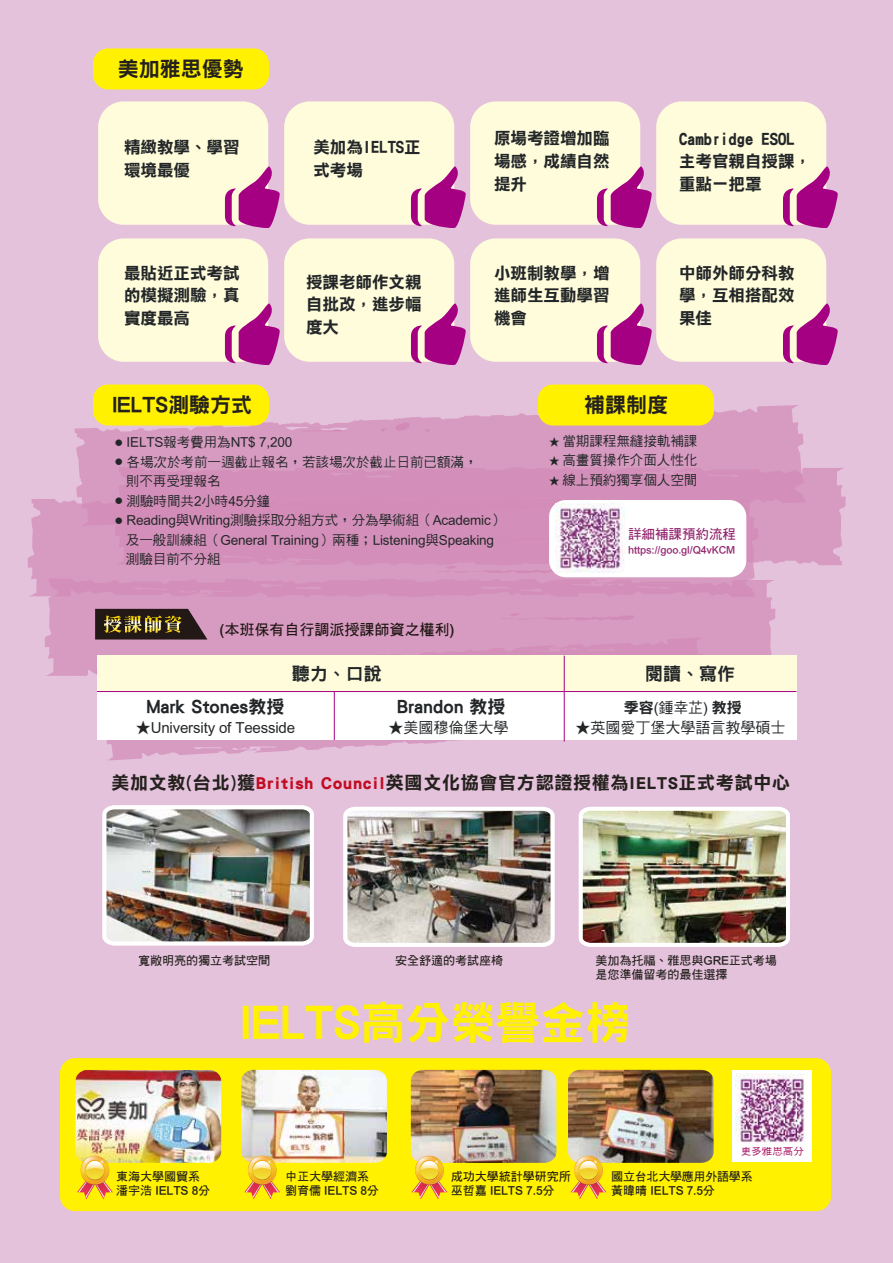
<style>
.page{position:relative;width:893px;height:1263px;background:#e5c2dc}
.page>*{position:absolute;margin:0;border:0;box-sizing:border-box;transform-origin:0 0}
.t1{font:45px "DFN Hei XB HKP BF";color:#fff100}
.t2{font:21px "DFN Hei XB HKP BF";color:#24211d}
.t3{font:18px "DF Li Hei Std W7";letter-spacing:.04em;color:#24211d}
.t4{font:18px "DFN Hei XB HKP BF";color:#232628}
.t5{font:16.5px/22.5px "DF Li Hei W7 WIN BF";color:#232628;text-align:justify}
.t6{font:15px "DF Hei Md HKP BF";color:#232628}
.t7{font:15px "DF Hei Bd HKP BF";color:#221815}
.t8{font:14.85px "DF Hei Md HKP BF";color:#232628}
.t9{font:13.5px/19.5px "DF Hei Md HKP BF";color:#232628}
.t10{font:13.5px "DF Hei Bd HKP BF";color:#93266f}
.t11{font:12px/13.5px "DF Hei Bd HKP BF";color:#24211d}
.t12{font:12px/13.5px "DF Hei Bd HKP BF";letter-spacing:-.02em;color:#24211d}
.t13{font:12px "DF Hei Bd HKP BF";color:#221815}
.t14{font:10.5px "DF Hei Bd HKP BF";color:#93266f}
.t15{font:10.5px "DF Hei Md HKP BF";color:#a40b5e}
.s1{font-size:7.5px}
.s2{font-size:10.5px}
.s3{font-family:"DFN Hei XB HKP BF";font-size:15px}
.s4{color:#c30d23}
</style>
<div class="page">
<svg style="left:74px;top:405px;width:730px;height:94px;fill:#d79bc1"></svg>
<div style="left:301px;top:422px;width:311px;height:45px;background:#d79bc1"></div>
<div style="left:45px;top:580px;width:730px;height:96px;background:#d79bc1"></div>
<svg style="left:28px;top:499px;width:730px;height:98px;background:#d699bf"></svg>
<svg style="left:115px;top:467px;width:731px;height:98px;background:#d391ba"></svg>
<svg style="left:269px;top:566px;width:365px;height:71px;background:#d698bf"></svg>
<svg style="left:96px;top:637px;width:618px;height:123px;fill:#d79bc1"></svg>
<svg style="left:95px;top:609px;width:112px;height:30px;background:#53432f"></svg>
<div style="left:98px;top:101px;width:170px;height:124px;background:#fffcdb;border-radius:26px"></div>
<div style="left:284px;top:101px;width:170px;height:124px;background:#fffcdb;border-radius:26px"></div>
<div style="left:470px;top:101px;width:170px;height:124px;background:#fffcdb;border-radius:26px"></div>
<div style="left:656px;top:101px;width:170px;height:124px;background:#fffcdb;border-radius:26px"></div>
<svg style="left:225px;top:164px;width:55px;height:64px"></svg>
<svg style="left:411px;top:164px;width:55px;height:64px"></svg>
<svg style="left:597px;top:164px;width:55px;height:64px"></svg>
<svg style="left:783px;top:164px;width:55px;height:64px"></svg>
<div style="left:97px;top:655px;width:699px;height:85px;background:#fff"></div>
<div style="left:97px;top:655px;width:699px;height:36px;background:#fffcdb"></div>
<hr style="left:97px;top:691px;width:699px;height:1px;background:#a50082">
<div style="left:93px;top:48px;width:176px;height:41px;background:#fff100;border-radius:15px"></div>
<div style="left:93px;top:384px;width:176px;height:41px;background:#fff100;border-radius:15px"></div>
<div style="left:538px;top:384px;width:176px;height:41px;background:#fff100;border-radius:15px"></div>
<div style="left:98px;top:238px;width:170px;height:124px;background:#fffcdb;border-radius:26px"></div>
<div style="left:284px;top:238px;width:170px;height:124px;background:#fffcdb;border-radius:26px"></div>
<div style="left:470px;top:238px;width:170px;height:124px;background:#fffcdb;border-radius:26px"></div>
<div style="left:656px;top:238px;width:170px;height:124px;background:#fffcdb;border-radius:26px"></div>
<svg style="left:225px;top:301px;width:55px;height:64px"></svg>
<svg style="left:411px;top:301px;width:55px;height:64px"></svg>
<svg style="left:597px;top:301px;width:55px;height:64px"></svg>
<svg style="left:783px;top:301px;width:55px;height:64px"></svg>
<div style="left:549px;top:500px;width:197px;height:77px;background:#fff;border-radius:17px"></div>
<div style="left:60px;top:1058px;width:771px;height:153px;background:#fff100;border-radius:15px"></div>
<hr style="left:564px;top:656px;width:1px;height:85px;background:#a50082">
<hr style="left:334px;top:691px;width:1px;height:49px;background:#a50082">
<img style="left:102px;top:805px;width:212px;height:141px">
<img style="left:343px;top:806px;width:212px;height:141px">
<img style="left:578px;top:806px;width:212px;height:141px">
<img style="left:241px;top:1070px;width:146px;height:93px">
<img style="left:76px;top:1070px;width:145px;height:93px">
<div style="left:732px;top:1070px;width:80px;height:91px;background:#fff"></div>
<img style="left:736px;top:1073px;width:69px;height:70px">
<img style="left:556px;top:504px;width:69px;height:69px">
<svg style="left:77px;top:1156px;width:36px;height:43px"></svg>
<svg style="left:244px;top:1156px;width:36px;height:43px"></svg>
<img style="left:411px;top:1070px;width:145px;height:93px">
<svg style="left:411px;top:1156px;width:36px;height:43px"></svg>
<img style="left:568px;top:1070px;width:146px;height:93px">
<svg style="left:570px;top:1156px;width:36px;height:43px"></svg>
<h2 class="t2" style="left:118px;top:58px;width:127px">美加雅思優勢</h2>
<p class="t5" style="left:124px;top:136px;width:117px">精緻教學、學習環境最優</p>
<p class="t5" style="left:313px;top:136px;width:109px">美加為IELTS正式考場</p>
<p class="t5" style="left:494px;top:127px;width:117px">原場考證增加臨場感，成績自然提升</p>
<p class="t5" style="left:679px;top:127px;width:133px;text-align:left">Cambridge ESOL主考官親自授課，重點一把罩</p>
<p class="t5" style="left:124px;top:261px;width:117px">最貼近正式考試的模擬測驗，真實度最高</p>
<p class="t5" style="left:306px;top:270px;width:117px">授課老師作文親自批改，進步幅度大</p>
<p class="t5" style="left:494px;top:261px;width:117px">小班制教學，增進師生互動學習機會</p>
<p class="t5" style="left:679px;top:261px;width:117px">中師外師分科教學，互相搭配效果佳</p>
<h2 class="t2" style="left:112px;top:394px;width:141px">IELTS測驗方式</h2>
<h2 class="t2" style="left:584px;top:394px;width:85px">補課制度</h2>
<p class="t9" style="left:115px;top:433px;width:179px"><span class="s1">●</span> IELTS報考費用為NT$ 7,200</p>
<p class="t9" style="left:126px;top:452px;width:353px;text-indent:-11px"><span class="s1">●</span> 各場次於考前一週截止報名，若該場次於截止日前已額滿，則不再受理報名</p>
<p class="t9" style="left:115px;top:491px;width:157px"><span class="s1">●</span> 測驗時間共2小時45分鐘</p>
<p class="t9" style="left:126px;top:511px;width:380px;text-indent:-11px"><span class="s1">●</span> Reading與Writing測驗採取分組方式，分為學術組（Academic）及一般訓練組（General Training）兩種；Listening與Speaking測驗目前不分組</p>
<p class="t7" style="left:219px;top:622px;width:236px">(本班保有自行調派授課師資之權利)</p>
<p class="t9" style="left:549px;top:431px;width:150px"><span class="s2">★</span> 當期課程無縫接軌補課</p>
<p class="t9" style="left:549px;top:451px;width:150px"><span class="s2">★</span> 高畫質操作介面人性化</p>
<p class="t9" style="left:549px;top:470px;width:150px"><span class="s2">★</span> 線上預約獨享個人空間</p>
<p class="t10" style="left:628px;top:527px;width:109px">詳細補課預約流程</p>
<p class="t14" style="left:628px;top:545px;width:109px">https://goo.gl/Q4vKCM</p>
<h3 class="t4" style="left:292px;top:665px;width:91px">聽力、口說</h3>
<h3 class="t4" style="left:645px;top:665px;width:91px">閱讀、寫作</h3>
<h3 class="t4" style="left:146px;top:698px;width:140px">Mark Stones教授</h3>
<p class="t6" style="left:136px;top:720px;width:161px">★University of Teesside</p>
<h3 class="t4" style="left:397px;top:698px;width:110px">Brandon 教授</h3>
<p class="t6" style="left:388px;top:720px;width:121px">★美國穆倫堡大學</p>
<p class="t8" style="left:624px;top:700px;width:120px"><span class="s3">季容</span>(鍾幸芷) <span class="s3">教授</span></p>
<p class="t6" style="left:575px;top:720px;width:211px">★英國愛丁堡大學語言教學碩士</p>
<h3 class="t3" style="left:111px;top:773px;width:680px">美加文教(台北)獲<span class="s4">British Council</span>英國文化協會官方認證授權為IELTS正式考試中心</h3>
<p class="t11" style="left:138px;top:954px;width:133px">寬敞明亮的獨立考試空間</p>
<p class="t11" style="left:395px;top:954px;width:109px">安全舒適的考試座椅</p>
<p class="t11" style="left:595px;top:953px;width:183px;line-height:14.4px">美加為托福、雅思與GRE正式考場是您準備留考的最佳選擇</p>
<h1 class="t1" style="left:241px;top:999px;width:391px">IELTS高分榮譽金榜</h1>
<p class="t15" style="left:741px;top:1145px;width:64px">更多雅思高分</p>
<p class="t11" style="left:116px;top:1170px;width:95px">東海大學國貿系潘宇浩 IELTS 8分</p>
<p class="t11" style="left:285px;top:1170px;width:95px">中正大學經濟系劉育儒 IELTS 8分</p>
<p class="t13" style="left:451px;top:1171px;width:121px">成功大學統計學研究所</p>
<p class="t11" style="left:451px;top:1184px;width:105px">巫哲嘉 IELTS 7.5分</p>
<p class="t12" style="left:611px;top:1170px;width:143px">國立台北大學應用外語學系黃暐晴 IELTS 7.5分</p>
</div>
